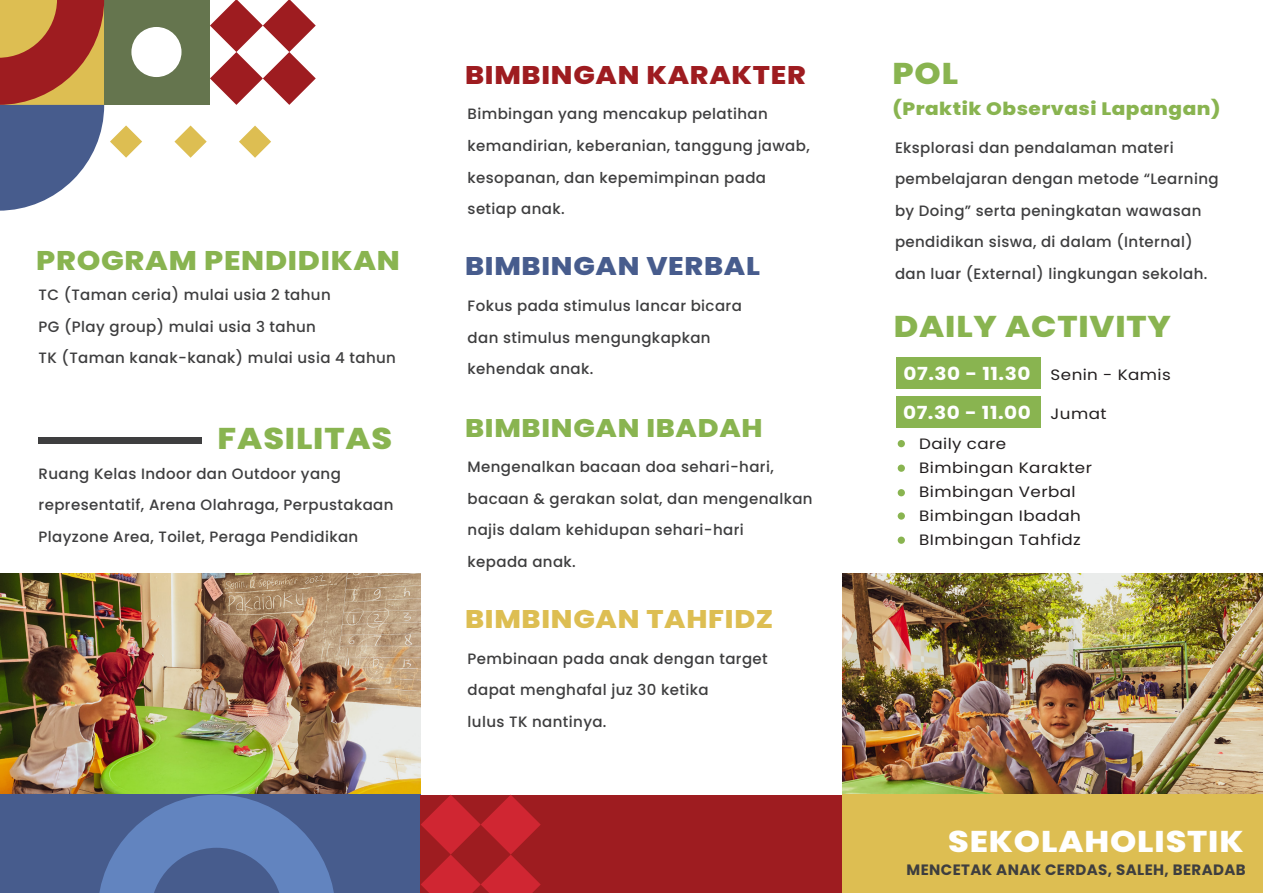
<style>
.page{position:relative;width:1263px;height:893px;background:#fff}
.page>*{position:absolute;margin:0;border:0;box-sizing:border-box;transform-origin:0 0}
.t1{font:800 30px "Poppins";letter-spacing:.025em;color:#89b450;scale:1.11 1}
.t2{font:800 30px "Poppins";letter-spacing:.025em;color:#fff;scale:1.11 1}
.t3{font:800 27px "Poppins";letter-spacing:.025em;color:#89b450;scale:1.11 1}
.t4{font:800 25.5px "Poppins";letter-spacing:.025em;color:#9e1c20;scale:1.11 1}
.t5{font:800 25.5px "Poppins";letter-spacing:.025em;color:#ddbe52;scale:1.11 1}
.t6{font:800 25.5px "Poppins";letter-spacing:.025em;color:#89b450;scale:1.11 1}
.t7{font:800 25.5px "Poppins";letter-spacing:.025em;color:#475c8d;scale:1.11 1}
.t8{font:800 18px "Poppins";letter-spacing:.025em;color:#89b450;scale:1.11 1}
.t9{font:700 18px/38.8px "Poppins";letter-spacing:.025em;color:#fff;scale:1.11 1}
.t10{font:500 15px/31.5px "Poppins";letter-spacing:.025em;color:#3e3e3f}
.t11{font:15px/24px "Poppins";letter-spacing:.025em;color:#231f20;scale:1.11 1}
.t12{font:700 15px "Poppins";letter-spacing:.025em;color:#3e3e3f}
</style>
<div class="page">
<div style="left:104px;top:0;width:106px;height:105px;background:#65754e"></div>
<div style="left:131px;top:27px;width:50px;height:50px;background:#fff;border-radius:50%"></div>
<svg style="left:210px;top:0;width:106px;height:105px"></svg>
<svg style="left:0;top:0;width:104px;height:211px;background:#94726e"></svg>
<svg style="left:174px;top:126px;width:33px;height:32px"></svg>
<svg style="left:110px;top:125px;width:32px;height:33px"></svg>
<svg style="left:239px;top:126px;width:32px;height:32px"></svg>
<div style="left:39px;top:437px;width:163px;height:6px;background:#3e3e3f"></div>
<div style="left:896px;top:357px;width:144px;height:32px;background:#89b450"></div>
<div style="left:898px;top:440px;width:7px;height:7px;background:#89b450;border-radius:50%"></div>
<div style="left:898px;top:465px;width:7px;height:7px;background:#89b450;border-radius:50%"></div>
<div style="left:898px;top:489px;width:7px;height:7px;background:#89b450;border-radius:50%"></div>
<div style="left:898px;top:512px;width:7px;height:8px;background:#89b450;border-radius:50%"></div>
<div style="left:898px;top:537px;width:7px;height:7px;background:#89b450;border-radius:50%"></div>
<div style="left:896px;top:396px;width:144px;height:32px;background:#89b450"></div>
<img style="left:0;top:574px;width:421px;height:221px">
<img style="left:842px;top:574px;width:421px;height:221px">
<div style="left:0;top:795px;width:421px;height:98px;background:#475c8d"></div>
<svg style="left:99px;top:795px;width:235px;height:98px"></svg>
<div style="left:842px;top:795px;width:421px;height:98px;background:#ddbe52"></div>
<div style="left:421px;top:795px;width:421px;height:98px;background:#9e1c20"></div>
<svg style="left:421px;top:795px;width:120px;height:98px"></svg>
<h2 class="t3" style="left:36px;top:245px;width:329px">PROGRAM PENDIDIKAN</h2>
<p class="t10" style="left:39px;top:279px;width:359px">TC (Taman ceria) mulai usia 2 tahun<br>PG (Play group) mulai usia 3 tahun<br>TK (Taman kanak-kanak) mulai usia 4 tahun</p>
<h1 class="t1" style="left:218px;top:421px;width:159px">FASILITAS</h1>
<p class="t10" style="left:39px;top:458px;width:356px">Ruang Kelas Indoor dan Outdoor yang representatif, Arena Olahraga, Perpustakaan<br>Playzone Area, Toilet, Peraga Pendidikan</p>
<h3 class="t4" style="left:465px;top:60px;width:308px">BIMBINGAN KARAKTER</h3>
<p class="t10" style="left:468px;top:99px;width:344px">Bimbingan yang mencakup pelatihan kemandirian, keberanian, tanggung jawab, kesopanan, dan kepemimpinan pada setiap anak.</p>
<h3 class="t7" style="left:465px;top:252px;width:267px">BIMBINGAN VERBAL</h3>
<p class="t10" style="left:468px;top:290px;width:276px">Fokus pada stimulus lancar bicara dan stimulus mengungkapkan kehendak anak.</p>
<h3 class="t6" style="left:465px;top:413px;width:270px">BIMBINGAN IBADAH</h3>
<p class="t10" style="left:468px;top:451px;width:346px">Mengenalkan bacaan doa sehari-hari, bacaan &amp; gerakan solat, dan mengenalkan najis dalam kehidupan sehari-hari<br>kepada anak.</p>
<h3 class="t5" style="left:465px;top:605px;width:279px">BIMBINGAN TAHFIDZ</h3>
<p class="t10" style="left:468px;top:643px;width:302px">Pembinaan pada anak dengan target dapat menghafal juz 30 ketika<br>lulus TK nantinya.</p>
<h1 class="t1" style="left:892px;top:56px;width:61px">POL</h1>
<p class="t8" style="left:892px;top:99px;width:297px">(Praktik Observasi Lapangan)</p>
<p class="t10" style="left:895px;top:132px;width:325px">Eksplorasi dan pendalaman materi pembelajaran dengan metode “Learning by Doing” serta peningkatan wawasan pendidikan siswa, di dalam (Internal) dan luar (External) lingkungan sekolah.</p>
<h1 class="t1" style="left:894px;top:309px;width:251px">DAILY ACTIVITY</h1>
<p class="t9" style="left:903px;top:354px;width:117px">07.30 - 11.30<br>07.30 - 11.00</p>
<p class="t11" style="left:1051px;top:363px;width:110px">Senin - Kamis</p>
<p class="t11" style="left:1051px;top:402px;width:52px">Jumat</p>
<p class="t11" style="left:919px;top:432px;width:157px">Daily care<br>Bimbingan Karakter<br>Bimbingan Verbal<br>Bimbingan Ibadah<br>BImbingan Tahfidz</p>
<h1 class="t2" style="left:948px;top:824px;width:268px">SEKOLAHOLISTIK</h1>
<p class="t12" style="left:906px;top:861px;width:341px">MENCETAK ANAK CERDAS, SALEH, BERADAB</p>
</div>
